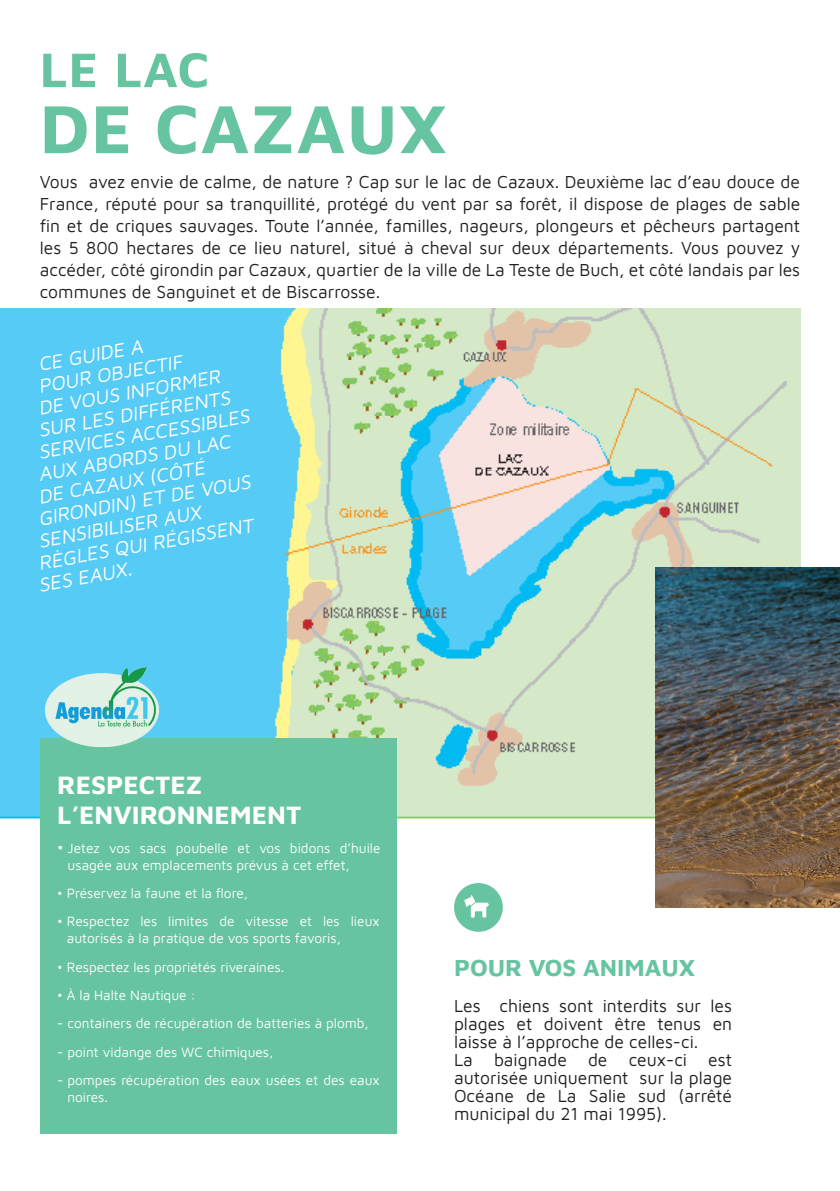
<style>
.page{position:relative;width:840px;height:1191px;background:#fff}
.page>*{position:absolute;margin:0;border:0;box-sizing:border-box;transform-origin:0 0}
.t1{font:70px "Maven Pro";letter-spacing:.02em;color:#66c4a1}
.t2{font:50px "Maven Pro";color:#66c4a1}
.t3{font:26px/30px "Maven Pro";color:#fff}
.t4{font:24px "Maven Pro";color:#66c4a1}
.t5{font:italic 20px "Maven Pro";color:#fff}
.t6{font:18px/18px "Maven Pro";color:#231f20;text-align:justify}
.t7{font:14px/17px "Maven Pro";color:#fff}
.s1{font-size:16px}
</style>
<div class="page">
<img style="left:0;top:309px;width:799px;height:510px">
<img style="left:655px;top:567px;width:184px;height:340px">
<div style="left:454px;top:883px;width:48px;height:48px;background:#66c4a1;border-radius:50%"></div>
<svg style="left:464px;top:895px;width:24px;height:22px"></svg>
<div style="left:40px;top:738px;width:356px;height:395px;background:#66c4a1"></div>
<img style="left:46px;top:668px;width:112px;height:78px">
<h2 class="t2" style="left:40px;top:36px;width:171px">LE LAC</h2>
<h1 class="t1" style="left:40px;top:81px;width:408px">DE CAZAUX</h1>
<p class="t6" style="left:40px;top:169px;width:761px;line-height:22px">Vous avez envie de calme, de nature ? Cap sur le lac de Cazaux. Deuxième lac d’eau douce de France, réputé pour sa tranquillité, protégé du vent par sa forêt, il dispose de plages de sable fin et de criques sauvages. Toute l’année, familles, nageurs, plongeurs et pêcheurs partagent les 5 800 hectares de ce lieu naturel, situé à cheval sur deux départements. Vous pouvez y accéder, côté girondin par Cazaux, quartier de la ville de La Teste de Buch, et côté landais par les communes de Sanguinet et de Biscarrosse.</p>
<p class="t5" style="left:36px;top:351px;width:107px;rotate:-10deg">CE GUIDE A</p>
<p class="t5" style="left:36px;top:373px;width:147px;rotate:-10deg">POUR OBJECTIF</p>
<p class="t5" style="left:36px;top:395px;width:186px;rotate:-10deg">DE VOUS INFORMER</p>
<p class="t5" style="left:36px;top:417px;width:196px;rotate:-10deg">SUR LES DIFFÉRENTS</p>
<p class="t5" style="left:36px;top:439px;width:216px;rotate:-10deg">SERVICES ACCESSIBLES</p>
<p class="t5" style="left:36px;top:461px;width:196px;rotate:-10deg">AUX ABORDS DU LAC</p>
<p class="t5" style="left:36px;top:483px;width:170px;rotate:-10deg">DE CAZAUX (CÔTÉ</p>
<p class="t5" style="left:36px;top:505px;width:217px;rotate:-10deg">GIRONDIN) ET DE VOUS</p>
<p class="t5" style="left:36px;top:527px;width:166px;rotate:-10deg">SENSIBILISER AUX</p>
<p class="t5" style="left:36px;top:549px;width:219px;rotate:-10deg">RÈGLES QUI RÉGISSENT</p>
<p class="t5" style="left:36px;top:571px;width:96px;rotate:-10deg">SES EAUX.</p>
<h3 class="t3" style="left:57px;top:768px;width:245px">RESPECTEZ<br>L’ENVIRONNEMENT</h3>
<p class="t7" style="left:68px;top:838px;width:314px;text-indent:-10px"><span class="s1">•</span> Jetez vos sacs poubelle et vos bidons d’huile usagée aux emplacements prévus à cet effet,</p>
<p class="t7" style="left:57px;top:883px;width:192px">• Préservez la faune et la flore,</p>
<p class="t7" style="left:67px;top:912px;width:314px;text-indent:-10px">• Respectez les limites de vitesse et les lieux autorisés à la pratique de vos sports favoris,</p>
<p class="t7" style="left:57px;top:957px;width:228px">• Respectez les propriétés riveraines.</p>
<p class="t7" style="left:57px;top:985px;width:140px">• À la Halte Nautique :</p>
<p class="t7" style="left:57px;top:1014px;width:313px">- containers de récupération de batteries à plomb,</p>
<p class="t7" style="left:57px;top:1042px;width:217px">- point vidange des WC chimiques,</p>
<p class="t7" style="left:67px;top:1070px;width:313px;text-indent:-10px">- pompes récupération des eaux usées et des eaux noires.</p>
<h3 class="t4" style="left:454px;top:951px;width:242px">POUR VOS ANIMAUX</h3>
<p class="t6" style="left:454px;top:996px;width:279px;text-align:left">Les chiens sont interdits sur les plages et doivent être tenus en laisse à l’approche de celles-ci.<br>La baignade de ceux-ci est autorisée uniquement sur la plage<br>Océane de La Salie sud (arrêté municipal du 21 mai 1995).</p>
</div>
